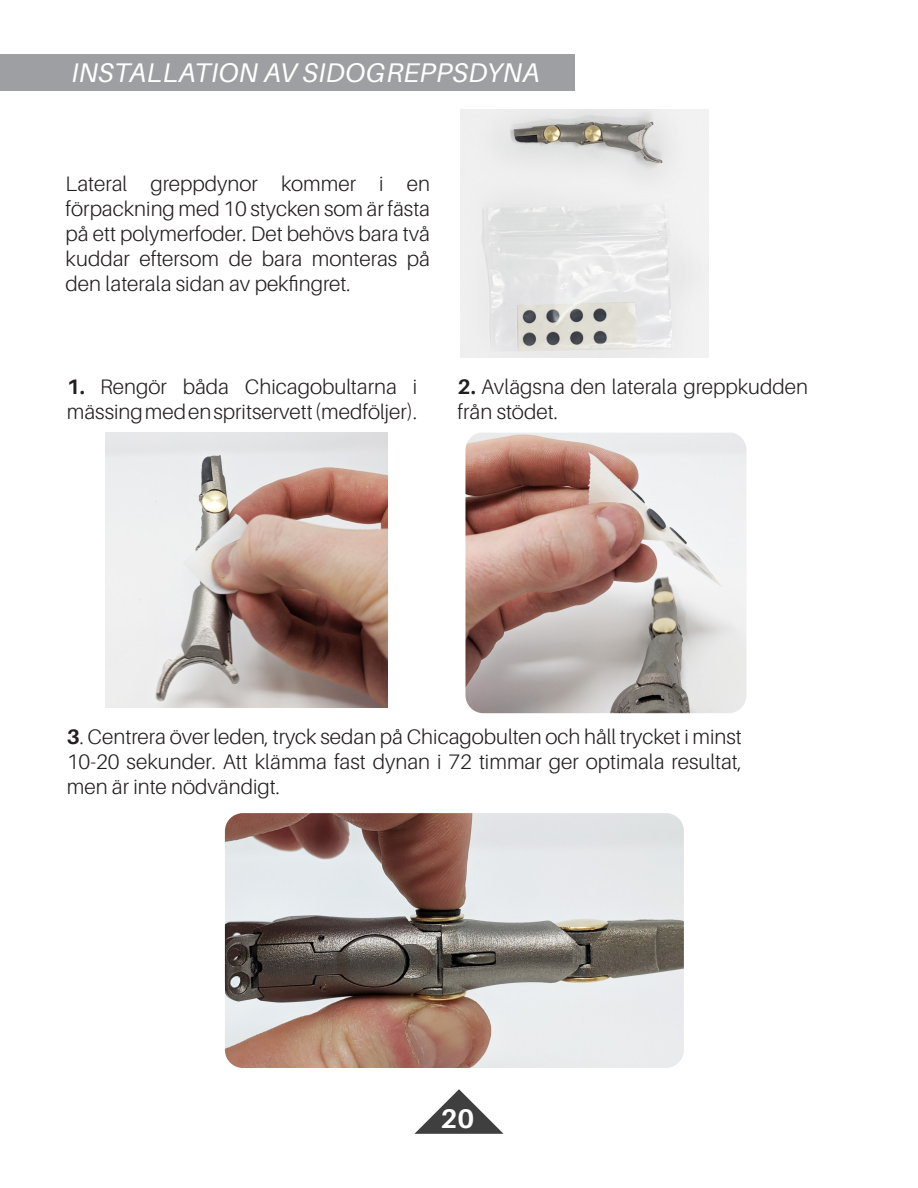
<style>
.page{position:relative;width:918px;height:1188px;background:#fff}
.page>*{position:absolute;margin:0;border:0;box-sizing:border-box;transform-origin:0 0}
.t1{font:italic 27px "Aileron";letter-spacing:.01em;color:#fff}
.Paragraph_Style_1{font:700 27px "Aileron";color:#fff}
.Paragraph_Style_1-2{font:300 21px/25.2px "Aileron";color:#231f20;text-align:justify}
.s1{font-weight:700}
</style>
<div class="page">
<div style="left:0;top:55px;width:575px;height:36px;background:#9d9fa2"></div>
<img style="left:460px;top:110px;width:248px;height:247px">
<img style="left:106px;top:432px;width:281px;height:276px">
<img style="left:465px;top:433px;width:282px;height:280px">
<img style="left:225px;top:813px;width:459px;height:255px">
<svg style="left:414px;top:1089px;width:90px;height:45px"></svg>
<p class="t1" style="left:71px;top:58px;width:470px">INSTALLATION AV SIDOGREPPSDYNA</p>
<p class="Paragraph_Style_1-2" style="left:66px;top:171px;width:366px">Lateral greppdynor kommer i en förpackning med 10 stycken som är fästa på ett polymerfoder. Det behövs bara två kuddar eftersom de bara monteras på den laterala sidan av pekfingret.</p>
<p class="Paragraph_Style_1-2" style="left:67px;top:374px;width:352px"><span class="s1">1.</span> Rengör båda Chicagobultarna i mässing med en spritservett (medföljer).</p>
<p class="Paragraph_Style_1-2" style="left:458px;top:374px;width:352px"><span class="s1">2.</span> Avlägsna den laterala greppkudden från stödet.</p>
<p class="Paragraph_Style_1-2" style="left:67px;top:724px;width:677px"><span class="s1">3</span>. Centrera över leden, tryck sedan på Chicagobulten och håll trycket i minst 10-20 sekunder. Att klämma fast dynan i 72 timmar ger optimala resultat, men är inte nödvändigt.</p>
<p class="Paragraph_Style_1" style="left:441px;top:1103px;width:35px">20</p>
</div>
